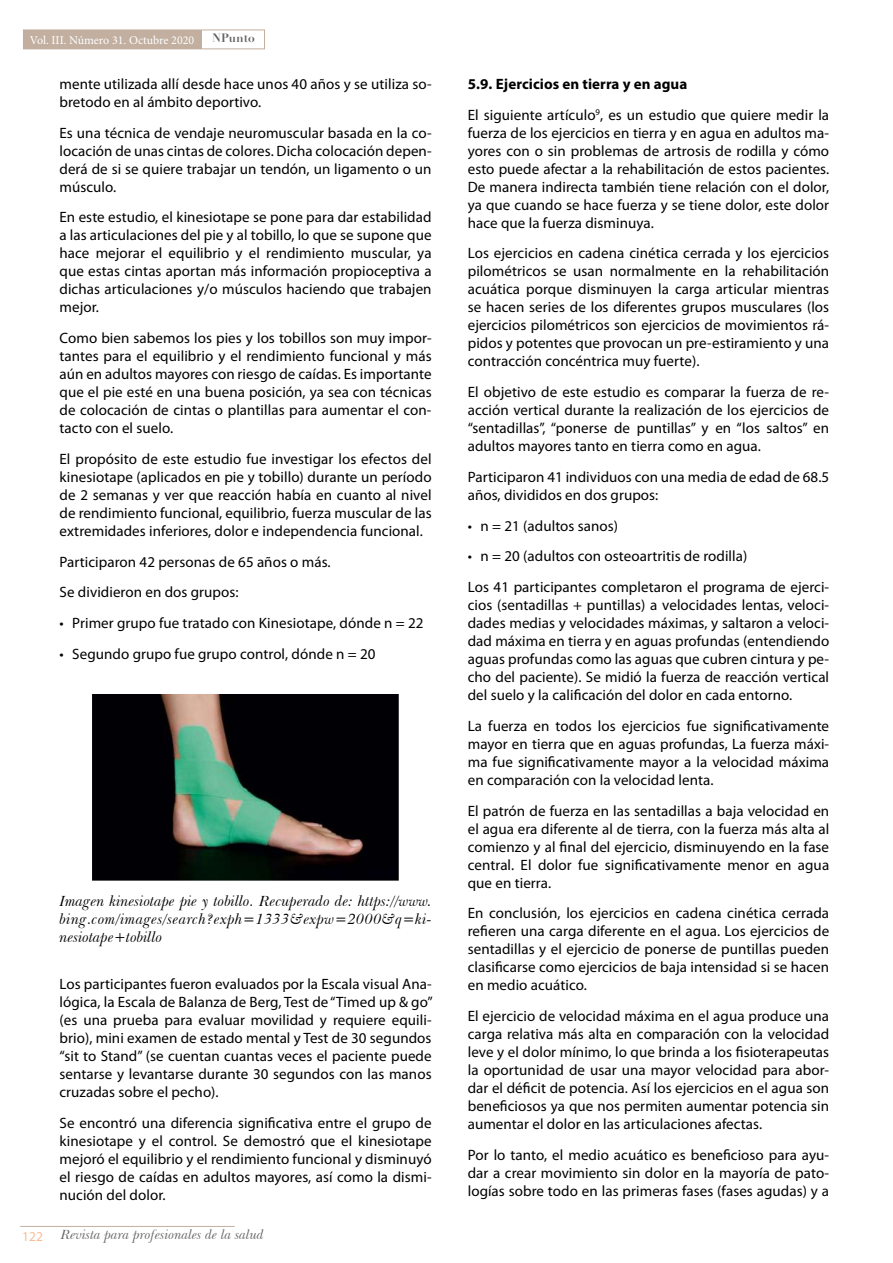
<style>
.page{position:relative;width:893px;height:1263px;background:#fff}
.page>*{position:absolute;margin:0;border:0;box-sizing:border-box;transform-origin:0 0}
.t1{font:15px/18px "Myriad Pro";letter-spacing:.005em;color:#000;text-align:justify}
.t2{font:italic 15px/18px "Baskerville BT";letter-spacing:.025em;color:#000;text-align:justify}
.t3{font:italic 13.5px "Baskerville BT";color:#646363}
.t4{font:13.5px "Myriad Pro";color:#f6bc96}
.t5{font:12px "Minion Pro";color:#fff}
.t6{font:700 12px "Didot LH";color:#646363}
.s1{font-weight:700}
</style>
<div class="page">
<div style="left:23px;top:30px;width:242px;height:19px;border:1px solid #c2afa0"></div>
<div style="left:23px;top:30px;width:179px;height:19px;background:#c2afa0"></div>
<hr style="left:20px;top:1226px;width:215px;height:1px;background:#c2afa0">
<img style="left:92px;top:695px;width:307px;height:185px">
<p class="t5" style="left:30px;top:32px;width:166px">Vol. III. Número 31. Octubre 2020</p>
<p class="t6" style="left:212px;top:30px;width:44px">NPunto</p>
<p class="t1" style="left:60px;top:75px;width:374px">mente utilizada allí desde hace unos 40 años y se utiliza so&shy;bretodo en al ámbito deportivo.</p>
<p class="t1" style="left:60px;top:123px;width:374px">Es una técnica de vendaje neuromuscular basada en la co&shy;locación de unas cintas de colores. Dicha colocación depen&shy;derá de si se quiere trabajar un tendón, un ligamento o un músculo.</p>
<p class="t1" style="left:60px;top:208px;width:374px">En este estudio, el kinesiotape se pone para dar estabilidad a las articulaciones del pie y al tobillo, lo que se supone que hace mejorar el equilibrio y el rendimiento muscular, ya que estas cintas aportan más información propioceptiva a dichas articulaciones y/o músculos haciendo que trabajen mejor.</p>
<p class="t1" style="left:60px;top:329px;width:374px">Como bien sabemos los pies y los tobillos son muy impor&shy;tantes para el equilibrio y el rendimiento funcional y más aún en adultos mayores con riesgo de caídas. Es importante que el pie esté en una buena posición, ya sea con técnicas de colocación de cintas o plantillas para aumentar el con&shy;tacto con el suelo.</p>
<p class="t1" style="left:60px;top:450px;width:374px">El propósito de este estudio fue investigar los efectos del kinesiotape (aplicados en pie y tobillo) durante un período de 2 semanas y ver que reacción había en cuanto al nivel de rendimiento funcional, equilibrio, fuerza muscular de las extremidades inferiores, dolor e independencia funcional.</p>
<p class="t1" style="left:60px;top:546px;width:273px;line-height:30.8px">Participaron 42 personas de 65 años o más.<br>Se dividieron en dos grupos:</p>
<p class="t1" style="left:60px;top:614px;width:366px">• Primer grupo fue tratado con Kinesiotape, dónde n = 22</p>
<p class="t1" style="left:60px;top:645px;width:318px">• Segundo grupo fue grupo control, dónde n = 20</p>
<p class="t2" style="left:60px;top:892px;width:374px">Imagen kinesiotape pie y tobillo. Recuperado de: https://www. bing.com/images/search?exph=1333&amp;expw=2000&amp;q=ki&shy;nesiotape+tobillo</p>
<p class="t1" style="left:60px;top:974px;width:375px">Los participantes fueron evaluados por la Escala visual Ana&shy;lógica, la Escala de Balanza de Berg, Test de “Timed up &amp; go” (es una prueba para evaluar movilidad y requiere equili&shy;brio), mini examen de estado mental y Test de 30 segundos “sit to Stand” (se cuentan cuantas veces el paciente puede sentarse y levantarse durante 30 segundos con las manos cruzadas sobre el pecho).</p>
<p class="t1" style="left:60px;top:1113px;width:374px">Se encontró una diferencia significativa entre el grupo de kinesiotape y el control. Se demostró que el kinesiotape mejoró el equilibrio y el rendimiento funcional y disminuyó el riesgo de caídas en adultos mayores, así como la dismi&shy;nución del dolor.</p>
<p class="t4" style="left:22px;top:1228px;width:22px">122</p>
<p class="t3" style="left:61px;top:1227px;width:205px">Revista para profesionales de la salud</p>
<p class="t1" style="left:468px;top:68px;width:363px;line-height:30.8px"><span class="s1">5.9. Ejercicios en tierra y en agua<br></span>El siguiente artículo<sup>9</sup>, es un estudio que quiere medir la</p>
<p class="t1" style="left:468px;top:123px;width:363px">fuerza de los ejercicios en tierra y en agua en adultos ma&shy;yores con o sin problemas de artrosis de rodilla y cómo esto puede afectar a la rehabilitación de estos pacientes.<br>De manera indirecta también tiene relación con el dolor, ya que cuando se hace fuerza y se tiene dolor, este dolor hace que la fuerza disminuya.</p>
<p class="t1" style="left:468px;top:244px;width:363px">Los ejercicios en cadena cinética cerrada y los ejercicios pilométricos se usan normalmente en la rehabilitación acuática porque disminuyen la carga articular mientras se hacen series de los diferentes grupos musculares (los ejercicios pilométricos son ejercicios de movimientos rá&shy;pidos y potentes que provocan un pre-estiramiento y una contracción concéntrica muy fuerte).</p>
<p class="t1" style="left:468px;top:383px;width:363px">El objetivo de este estudio es comparar la fuerza de re&shy;acción vertical durante la realización de los ejercicios de “sentadillas”, “ponerse de puntillas” y en “los saltos” en adultos mayores tanto en tierra como en agua.</p>
<p class="t1" style="left:468px;top:468px;width:363px">Participaron 41 individuos con una media de edad de 68.5 años, divididos en dos grupos:</p>
<p class="t1" style="left:468px;top:516px;width:152px">• n = 21 (adultos sanos)</p>
<p class="t1" style="left:468px;top:541px;width:363px;line-height:30.8px">• n = 20 (adultos con osteoartritis de rodilla)<br>Los 41 participantes completaron el programa de ejerci-</p>
<p class="t1" style="left:468px;top:596px;width:363px">cios (sentadillas + puntillas) a velocidades lentas, veloci&shy;dades medias y velocidades máximas, y saltaron a veloci&shy;dad máxima en tierra y en aguas profundas (entendiendo aguas profundas como las aguas que cubren cintura y pe&shy;cho del paciente). Se midió la fuerza de reacción vertical del suelo y la calificación del dolor en cada entorno.</p>
<p class="t1" style="left:468px;top:717px;width:363px">La fuerza en todos los ejercicios fue significativamente mayor en tierra que en aguas profundas, La fuerza máxi&shy;ma fue significativamente mayor a la velocidad máxima en comparación con la velocidad lenta.</p>
<p class="t1" style="left:468px;top:801px;width:363px">El patrón de fuerza en las sentadillas a baja velocidad en el agua era diferente al de tierra, con la fuerza más alta al comienzo y al final del ejercicio, disminuyendo en la fase central. El dolor fue significativamente menor en agua que en tierra.</p>
<p class="t1" style="left:468px;top:904px;width:363px">En conclusión, los ejercicios en cadena cinética cerrada refieren una carga diferente en el agua. Los ejercicios de sentadillas y el ejercicio de ponerse de puntillas pueden clasificarse como ejercicios de baja intensidad si se hacen en medio acuático.</p>
<p class="t1" style="left:468px;top:1007px;width:363px">El ejercicio de velocidad máxima en el agua produce una carga relativa más alta en comparación con la velocidad leve y el dolor mínimo, lo que brinda a los fisioterapeutas la oportunidad de usar una mayor velocidad para abor&shy;dar el déficit de potencia. Así los ejercicios en el agua son beneficiosos ya que nos permiten aumentar potencia sin aumentar el dolor en las articulaciones afectas.</p>
<p class="t1" style="left:468px;top:1146px;width:363px">Por lo tanto, el medio acuático es beneficioso para ayu&shy;dar a crear movimiento sin dolor en la mayoría de pato&shy;logías sobre todo en las primeras fases (fases agudas) y a</p>
</div>
